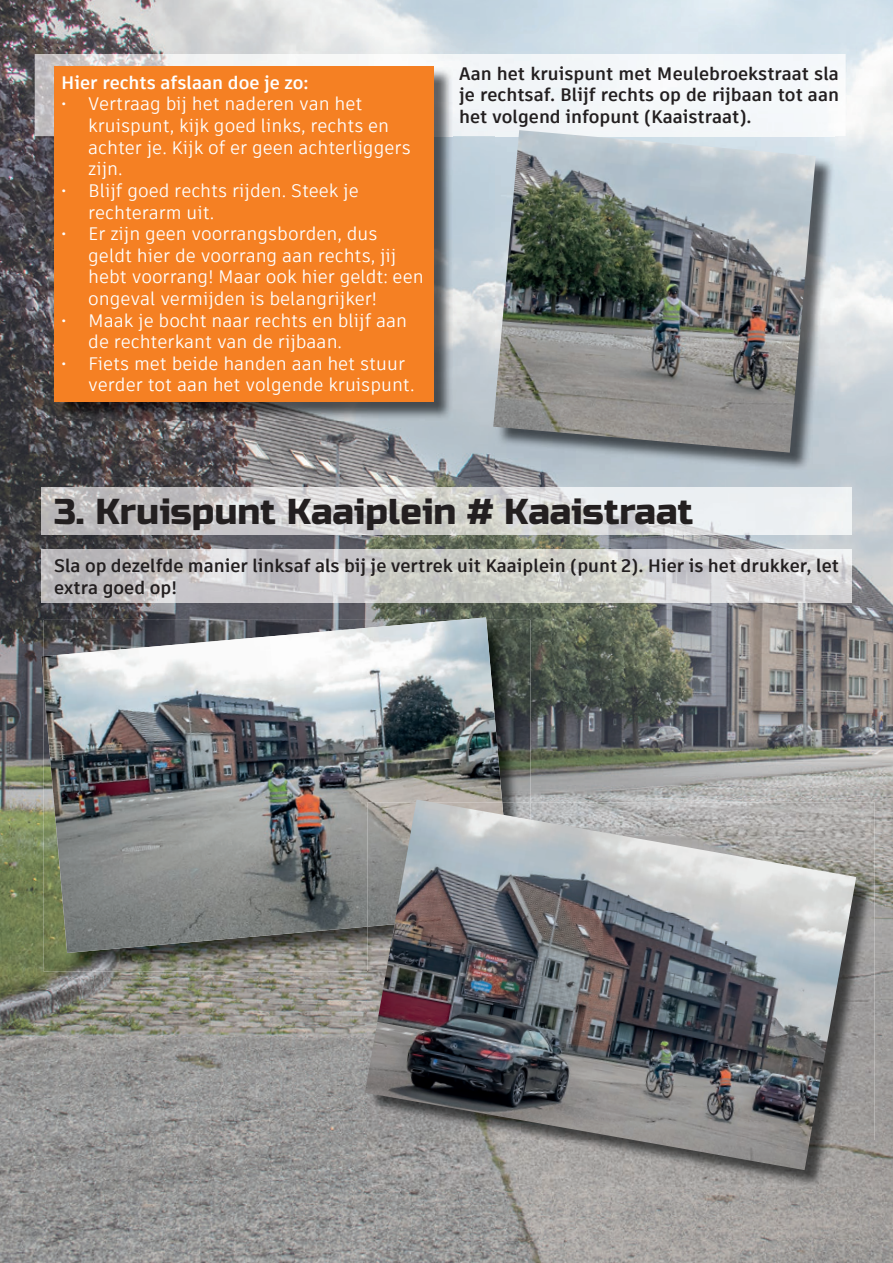
<style>
.page{position:relative;width:893px;height:1263px;background:#fff}
.page>*{position:absolute;margin:0;border:0;box-sizing:border-box;transform-origin:0 0}
.t1{font:36px "Russo One";color:#231f20}
.t2{font:18px/21.6px "Artifakt Element";color:#fff}
.t3{font:700 18px/21.6px "Artifakt Element";color:#231f20;text-align:justify}
.t4{font:700 18px "Artifakt Element";color:#fff}
</style>
<div class="page">
<img style="left:0;top:0;width:893px;height:1263px">
<img style="left:35px;top:54px;width:810px;height:82px">
<img style="left:56px;top:68px;width:397px;height:352px">
<div style="left:54px;top:66px;width:380px;height:335px;background:#f58023"></div>
<img style="left:496px;top:133px;width:338px;height:338px">
<img style="left:493px;top:130px;width:323px;height:323px">
<img style="left:41px;top:487px;width:811px;height:47px">
<img style="left:41px;top:549px;width:811px;height:53px">
<img style="left:502px;top:620px;width:28px;height:50px">
<img style="left:44px;top:953px;width:48px;height:19px">
<img style="left:502px;top:670px;width:28px;height:129px">
<img style="left:92px;top:953px;width:273px;height:19px">
<img style="left:41px;top:617px;width:445px;height:67px">
<img style="left:44px;top:620px;width:458px;height:333px">
<img style="left:520px;top:802px;width:354px;height:386px">
<img style="left:368px;top:1170px;width:152px;height:18px">
<img style="left:365px;top:799px;width:491px;height:371px">
<p class="t4" style="left:61px;top:70px;width:249px">Hier rechts afslaan doe je zo:</p>
<p class="t2" style="left:88px;top:93px;width:324px;text-indent:-27px">• Vertraag bij het naderen van het kruispunt, kijk goed links, rechts en achter je. Kijk of er geen achterliggers zijn.</p>
<p class="t2" style="left:88px;top:180px;width:272px;text-indent:-27px">• Blijf goed rechts rijden. Steek je rechterarm uit.</p>
<p class="t2" style="left:88px;top:223px;width:337px;text-indent:-27px">• Er zijn geen voorrangsborden, dus geldt hier de voorrang aan rechts, jij hebt voorrang! Maar ook hier geldt: een ongeval vermijden is belangrijker!</p>
<p class="t2" style="left:88px;top:309px;width:320px;text-indent:-27px">• Maak je bocht naar rechts en blijf aan de rechterkant van de rijbaan.</p>
<p class="t2" style="left:88px;top:353px;width:328px;text-indent:-27px">• Fiets met beide handen aan het stuur verder tot aan het volgende kruispunt.</p>
<p class="t3" style="left:459px;top:63px;width:381px">Aan het kruispunt met Meulebroekstraat sla je rechtsaf. Blijf rechts op de rijbaan tot aan het volgend infopunt (Kaaistraat).</p>
<h1 class="t1" style="left:54px;top:490px;width:641px">3. Kruispunt Kaaiplein # Kaaistraat</h1>
<p class="t3" style="left:54px;top:555px;width:786px">Sla op dezelfde manier linksaf als bij je vertrek uit Kaaiplein (punt 2). Hier is het drukker, let extra goed op!</p>
</div>
